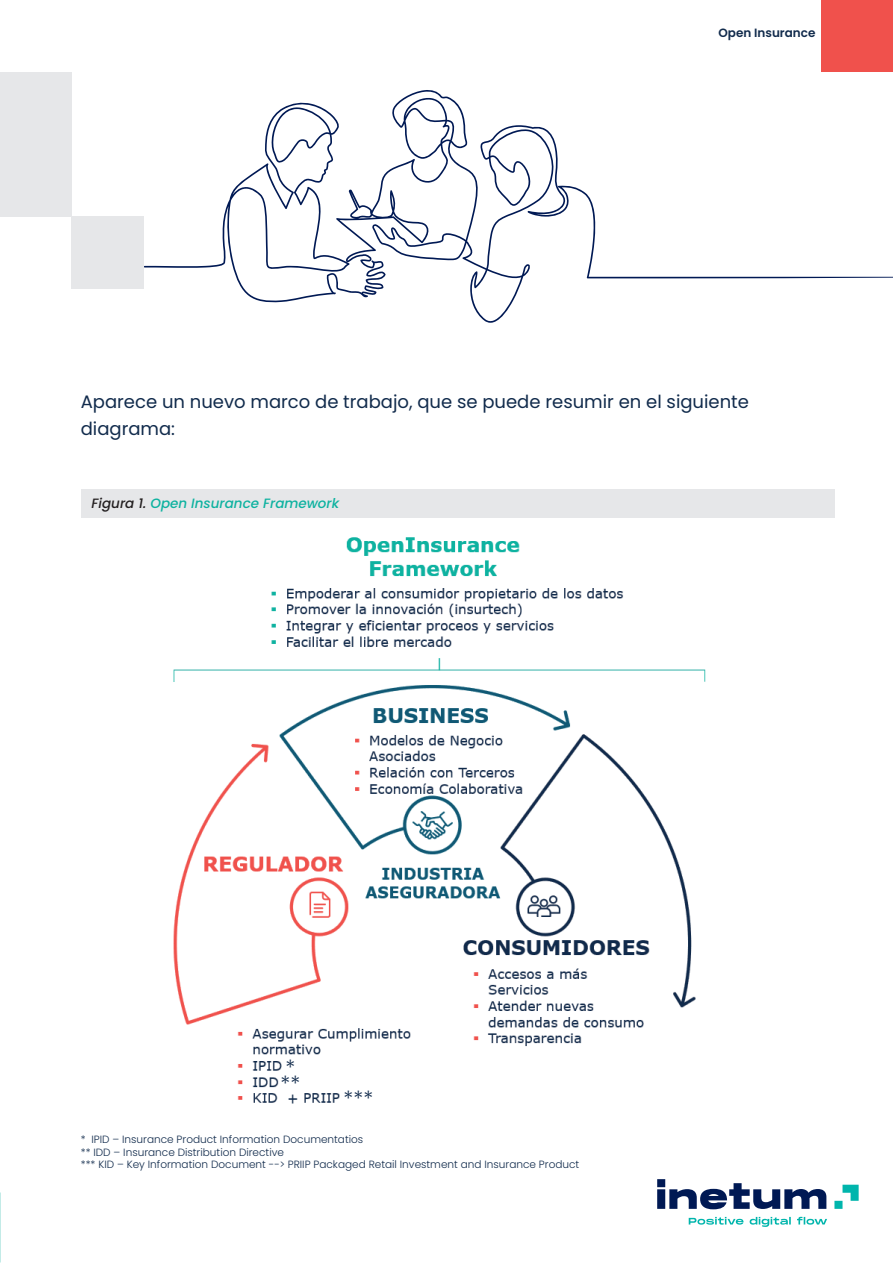
<style>
.page{position:relative;width:893px;height:1263px;background:#fff}
.page>*{position:absolute;margin:0;border:0;box-sizing:border-box;transform-origin:0 0}
.t1{font:300 21px/15.9px "Poppins";color:#112b4c}
.t2{font:18px/27px "Poppins";color:#112b4c}
.t3{font:italic 500 13.5px "Poppins";color:#0eb2a0}
.t4{font:600 12px "Poppins";color:#112b4c}
.t5{font:300 10.5px/12.6px "Poppins";color:#112b4c}
.s1{color:#231f20}
</style>
<div class="page">
<img style="left:144px;top:517px;width:605px;height:587px">
<svg style="left:144px;top:90px;width:749px;height:233px"></svg>
<div style="left:821px;top:0;width:72px;height:72px;background:#f0514c"></div>
<svg style="left:689px;top:1217px;width:138px;height:10px"></svg>
<svg style="left:657px;top:1179px;width:169px;height:30px"></svg>
<svg style="left:834px;top:1185px;width:25px;height:24px"></svg>
<div style="left:0;top:72px;width:72px;height:144px;background:#e6e7e9"></div>
<div style="left:81px;top:489px;width:753px;height:28px;background:#e6e7e9"></div>
<div style="left:72px;top:216px;width:72px;height:72px;background:#e6e7e9"></div>
<p class="t4" style="left:718px;top:26px;width:99px">Open Insurance</p>
<h2 class="t2" style="left:81px;top:388px;width:670px">Aparece un nuevo marco de trabajo, que se puede resumir en el siguiente diagrama:</h2>
<p class="t3" style="left:92px;top:495px;width:249px"><span class="s1">Figura 1.</span> Open Insurance Framework</p>
<h1 class="t1" style="left:281px;top:1059px;width:21px">* **</h1>
<h1 class="t1" style="left:344px;top:1090px;width:31px">***</h1>
<p class="t5" style="left:81px;top:1133px;width:500px">* IPID – Insurance Product Information Documentatios<br>** IDD – Insurance Distribution Directive<br>*** KID – Key Information Document --&gt; PRIIP Packaged Retail Investment and Insurance Product</p>
</div>
